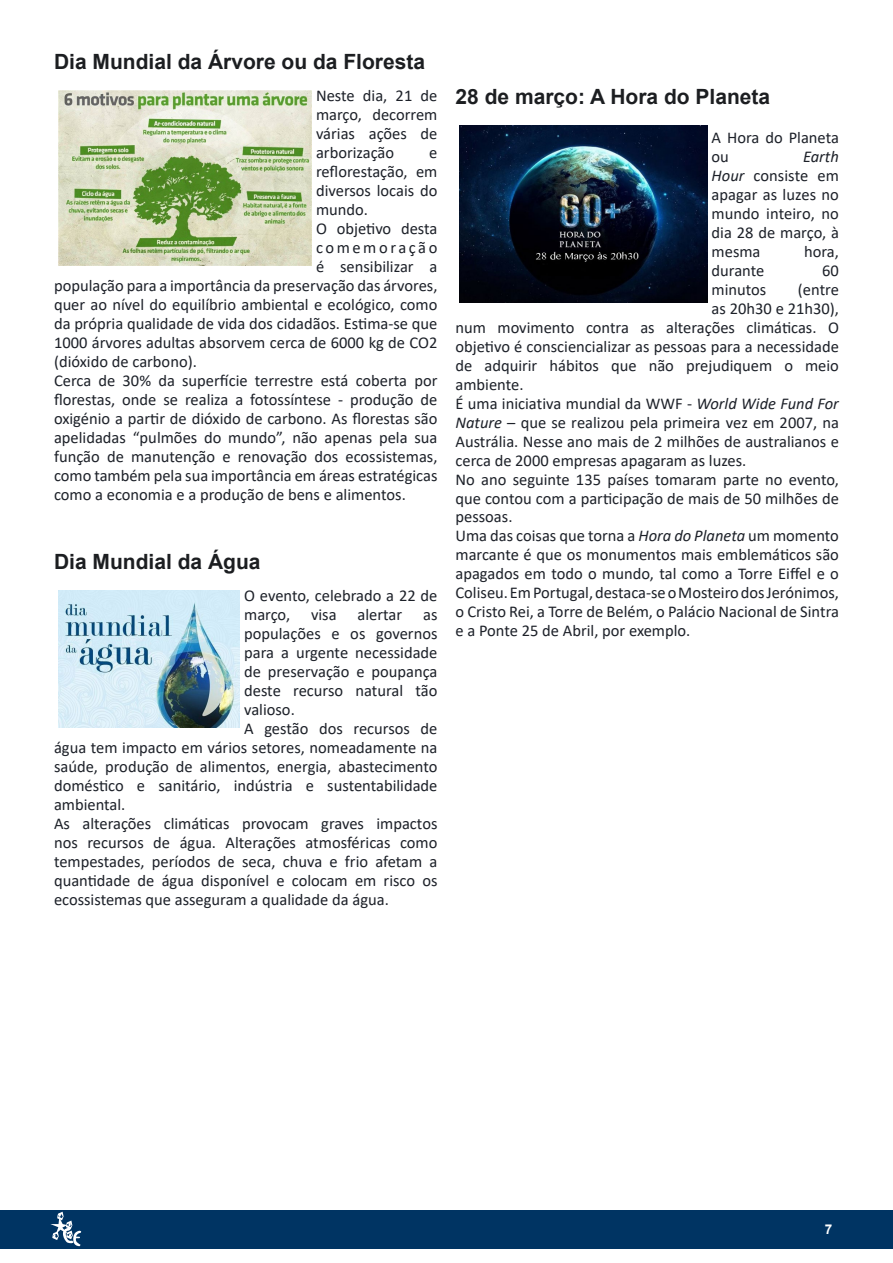
<style>
.page{position:relative;width:893px;height:1263px;background:#fff}
.page>*{position:absolute;margin:0;border:0;box-sizing:border-box;transform-origin:0 0}
.t1{font:700 21px "Arial";color:#1c1e21}
.t2{font:16.5px/18.9px "Calibri";color:#1d2129;text-align:justify}
.t3{font:16.5px "Calibri";letter-spacing:.155em;color:#1d2129}
.t4{font:700 13.5px "Arial";color:#fff}
.s1{font-style:italic}
</style>
<div class="page">
<div style="left:0;top:1211px;width:893px;height:38px;background:#003463"></div>
<svg style="left:48px;top:1210px;width:34px;height:37px"></svg>
<img style="left:58px;top:90px;width:254px;height:175px">
<img style="left:58px;top:590px;width:182px;height:137px">
<img style="left:460px;top:126px;width:247px;height:176px">
<p class="t1" style="left:54px;top:47px;width:373px">Dia Mundial da Árvore ou da Floresta</p>
<p class="t2" style="left:316px;top:86px;width:123px">Neste dia, 21 de março, decorrem várias ações de arborização</p>
<p class="t2" style="left:429px;top:143px;width:10px">e</p>
<p class="t2" style="left:316px;top:162px;width:123px">reflorestação, em</p>
<p class="t2" style="left:316px;top:181px;width:123px">diversos locais do</p>
<p class="t2" style="left:316px;top:200px;width:54px">mundo.</p>
<p class="t2" style="left:316px;top:219px;width:123px">O objetivo desta</p>
<p class="t3" style="left:316px;top:236px;width:123px">comemoração</p>
<p class="t2" style="left:316px;top:256px;width:123px">é sensibilizar a</p>
<p class="t2" style="left:54px;top:275px;width:385px">população para a importância da preservação das árvores,</p>
<p class="t2" style="left:54px;top:294px;width:385px">quer ao nível do equilíbrio ambiental e ecológico, como</p>
<p class="t2" style="left:54px;top:313px;width:385px">da própria qualidade de vida dos cidadãos. Estima-se que</p>
<p class="t2" style="left:54px;top:332px;width:385px">1000 árvores adultas absorvem cerca de 6000 kg de CO2</p>
<p class="t2" style="left:54px;top:351px;width:144px">(dióxido de carbono).</p>
<p class="t2" style="left:54px;top:370px;width:385px">Cerca de 30% da superfície terrestre está coberta por</p>
<p class="t2" style="left:54px;top:389px;width:385px">florestas, onde se realiza a fotossíntese - produção de</p>
<p class="t2" style="left:54px;top:408px;width:385px">oxigénio a partir de dióxido de carbono. As florestas são</p>
<p class="t2" style="left:54px;top:427px;width:385px">apelidadas “pulmões do mundo”, não apenas pela sua</p>
<p class="t2" style="left:54px;top:446px;width:385px">função de manutenção e renovação dos ecossistemas,</p>
<p class="t2" style="left:54px;top:465px;width:385px">como também pela sua importância em áreas estratégicas</p>
<p class="t2" style="left:54px;top:484px;width:353px">como a economia e a produção de bens e alimentos.</p>
<p class="t1" style="left:54px;top:547px;width:208px">Dia Mundial da Água</p>
<p class="t2" style="left:244px;top:586px;width:195px">O evento, celebrado a 22 de março,</p>
<p class="t2" style="left:311px;top:605px;width:27px">visa</p>
<p class="t2" style="left:358px;top:605px;width:46px">alertar</p>
<p class="t2" style="left:423px;top:605px;width:16px">as</p>
<p class="t2" style="left:244px;top:624px;width:195px">populações e os governos</p>
<p class="t2" style="left:244px;top:642px;width:195px">para a urgente necessidade</p>
<p class="t2" style="left:244px;top:661px;width:195px">de preservação e poupança</p>
<p class="t2" style="left:244px;top:680px;width:195px">deste recurso natural tão</p>
<p class="t2" style="left:244px;top:699px;width:52px">valioso.</p>
<p class="t2" style="left:244px;top:718px;width:195px">A gestão dos recursos de</p>
<p class="t2" style="left:54px;top:737px;width:385px">água tem impacto em vários setores, nomeadamente na</p>
<p class="t2" style="left:54px;top:756px;width:385px">saúde, produção de alimentos, energia, abastecimento</p>
<p class="t2" style="left:54px;top:775px;width:385px">doméstico e sanitário, indústria e sustentabilidade</p>
<p class="t2" style="left:54px;top:794px;width:73px">ambiental.</p>
<p class="t2" style="left:54px;top:813px;width:385px">As alterações climáticas provocam graves impactos</p>
<p class="t2" style="left:54px;top:832px;width:385px">nos recursos de água. Alterações atmosféricas como</p>
<p class="t2" style="left:54px;top:851px;width:385px">tempestades, períodos de seca, chuva e frio afetam a</p>
<p class="t2" style="left:54px;top:870px;width:385px">quantidade de água disponível e colocam em risco os</p>
<p class="t2" style="left:54px;top:889px;width:336px">ecossistemas que asseguram a qualidade da água.</p>
<p class="t1" style="left:455px;top:82px;width:316px">28 de março: A Hora do Planeta</p>
<p class="t2" style="left:712px;top:128px;width:129px">A Hora do Planeta ou</p>
<p class="t2" style="left:712px;top:147px;width:129px;text-indent:91px"><span class="s1">Earth Hour</span> consiste em apagar as luzes no mundo inteiro, no dia 28 de março, à mesma</p>
<p class="t2" style="left:804px;top:241px;width:36px">hora,</p>
<p class="t2" style="left:712px;top:260px;width:54px">durante</p>
<p class="t2" style="left:822px;top:260px;width:18px">60</p>
<p class="t2" style="left:712px;top:279px;width:56px">minutos</p>
<p class="t2" style="left:798px;top:279px;width:43px">(entre</p>
<p class="t2" style="left:712px;top:298px;width:129px">as 20h30 e 21h30),</p>
<p class="t2" style="left:455px;top:317px;width:385px">num movimento contra as alterações climáticas. O</p>
<p class="t2" style="left:455px;top:336px;width:385px">objetivo é consciencializar as pessoas para a necessidade</p>
<p class="t2" style="left:455px;top:355px;width:385px">de adquirir hábitos que não prejudiquem o meio</p>
<p class="t2" style="left:455px;top:374px;width:69px">ambiente.</p>
<p class="t2" style="left:455px;top:393px;width:385px">É uma iniciativa mundial da WWF - <span class="s1">World Wide Fund For</span></p>
<p class="t2" style="left:455px;top:412px;width:385px"><span class="s1">Nature</span> – que se realizou pela primeira vez em 2007, na</p>
<p class="t2" style="left:455px;top:431px;width:385px">Austrália. Nesse ano mais de 2 milhões de australianos e</p>
<p class="t2" style="left:455px;top:450px;width:292px">cerca de 2000 empresas apagaram as luzes.</p>
<p class="t2" style="left:455px;top:469px;width:385px">No ano seguinte 135 países tomaram parte no evento,</p>
<p class="t2" style="left:455px;top:488px;width:385px">que contou com a participação de mais de 50 milhões de</p>
<p class="t2" style="left:455px;top:507px;width:58px">pessoas.</p>
<p class="t2" style="left:455px;top:526px;width:385px">Uma das coisas que torna a <span class="s1">Hora do Planeta</span> um momento</p>
<p class="t2" style="left:455px;top:545px;width:385px">marcante é que os monumentos mais emblemáticos são</p>
<p class="t2" style="left:455px;top:564px;width:385px">apagados em todo o mundo, tal como a Torre Eiffel e o</p>
<p class="t2" style="left:455px;top:583px;width:385px">Coliseu. Em Portugal, destaca-se o Mosteiro dos Jerónimos,</p>
<p class="t2" style="left:455px;top:602px;width:385px">o Cristo Rei, a Torre de Belém, o Palácio Nacional de Sintra</p>
<p class="t2" style="left:455px;top:621px;width:236px">e a Ponte 25 de Abril, por exemplo.</p>
<p class="t4" style="left:825px;top:1219px;width:9px">7</p>
</div>
